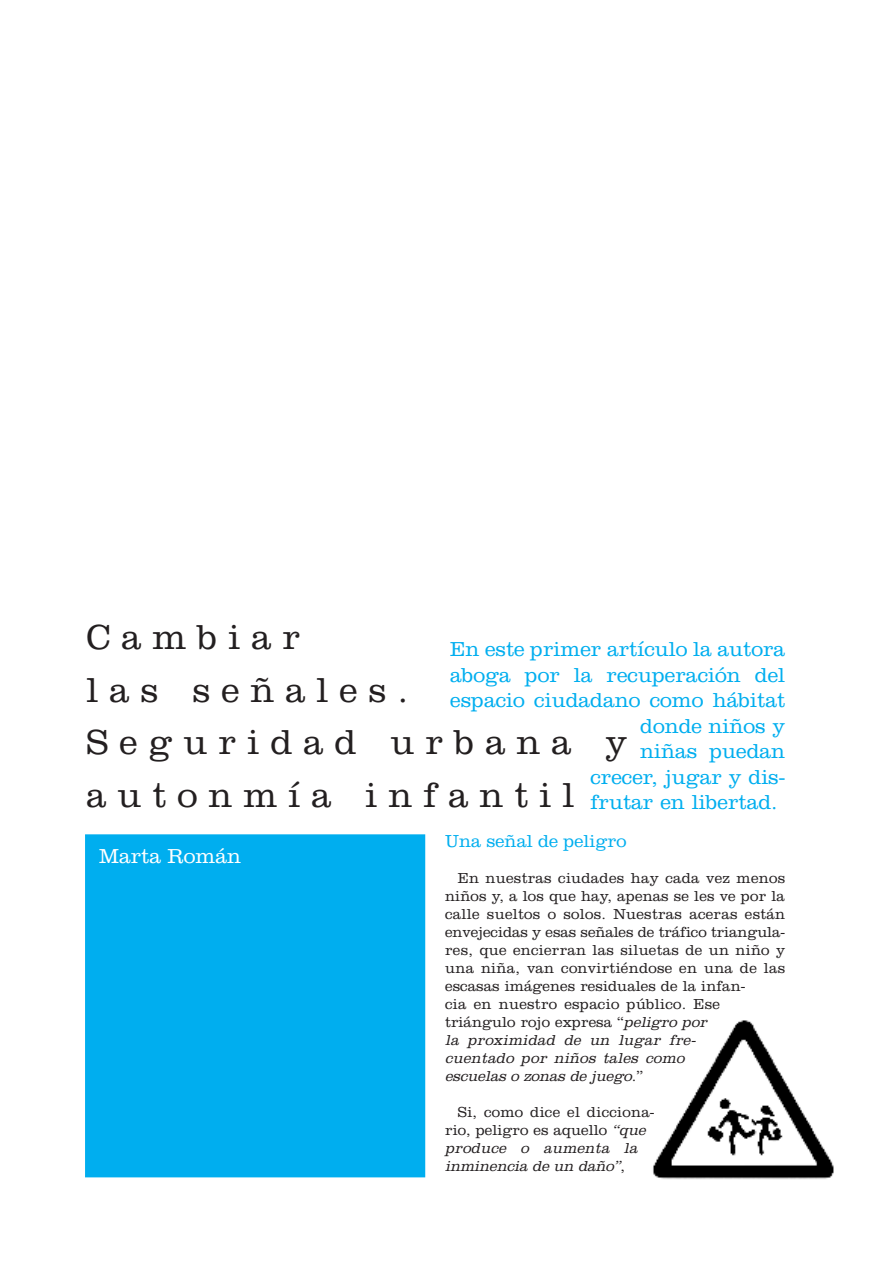
<style>
.page{position:relative;width:893px;height:1263px;background:#fff}
.page>*{position:absolute;margin:0;border:0;box-sizing:border-box;transform-origin:0 0}
.t1{font:300 36px/52.5px "Clarendon";letter-spacing:.305em;color:#231f20}
.t2{font:300 21px "Clarendon";color:#00aeef}
.t3{font:300 21px "Clarendon";color:#fff}
.t4{font:300 18px "Clarendon";color:#00aeef}
.t5{font:300 15px/18px "Clarendon";letter-spacing:.02em;color:#231f20}
.s1{font-style:italic}
</style>
<div class="page">
<div style="left:86px;top:835px;width:338px;height:341px;background:#00aeef"></div>
<div style="left:85px;top:834px;width:340px;height:343px;border:2px solid #00aeef"></div>
<img style="left:653px;top:1020px;width:181px;height:160px">
<h1 class="t1" style="left:86px;top:615px;width:543px">Cambiar<br>las señales.<br>Seguridad urbana y autonmía infantil</h1>
<h2 class="t2" style="left:450px;top:642px;width:336px">En este primer artículo la autora</h2>
<h2 class="t2" style="left:450px;top:668px;width:336px">aboga por la recuperación del</h2>
<h2 class="t2" style="left:450px;top:693px;width:336px">espacio ciudadano como hábitat</h2>
<h2 class="t2" style="left:640px;top:719px;width:146px">donde niños y</h2>
<h2 class="t2" style="left:640px;top:744px;width:146px">niñas puedan</h2>
<h2 class="t2" style="left:590px;top:770px;width:196px">crecer, jugar y dis-</h2>
<h2 class="t2" style="left:590px;top:795px;width:189px">frutar en libertad.</h2>
<p class="t4" style="left:445px;top:835px;width:183px">Una señal de peligro</p>
<p class="t5" style="left:445px;top:871px;width:342px;text-indent:13px">En nuestras ciudades hay cada vez menos niños y, a los que hay, apenas se les ve por la calle sueltos o solos. Nuestras aceras están envejecidas y esas señales de tráfico triangula&shy;res, que encierran las siluetas de un niño y una niña, van convirtiéndose en una de las escasas imágenes residuales de la infan-<br>cia en nuestro espacio público. Ese triángulo rojo expresa “<span class="s1">peligro por<br>la p roximidad de un lugar fre-<br>cuentado p or niños tales como<br>escuelas o zonas de j uego</span>. ”</p>
<p class="t5" style="left:445px;top:1105px;width:211px;text-indent:13px">Si, como dice el dicciona&shy;rio, peligro es aquello <span class="s1">“que p roduce o aumenta la inminencia de un daño”</span>,</p>
<h2 class="t3" style="left:99px;top:849px;width:143px">Marta Román</h2>
</div>
